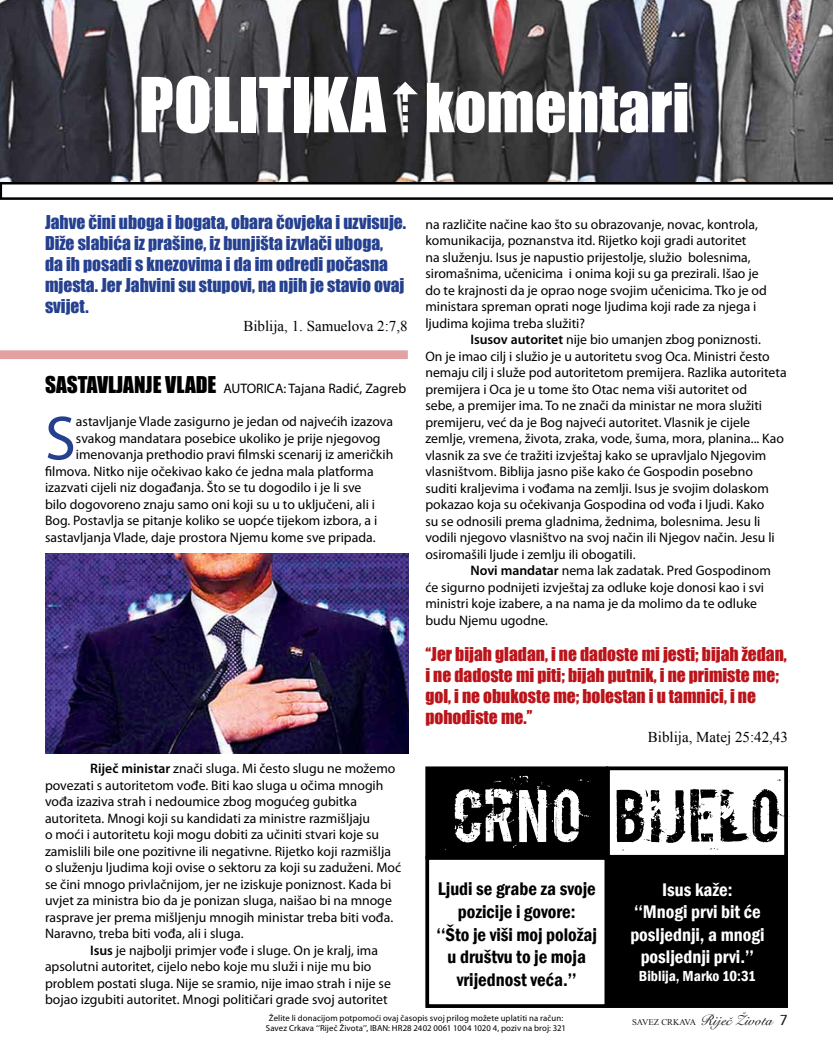
<style>
.page{position:relative;width:833px;height:1053px;background:#fff}
.page>*{position:absolute;margin:0;border:0;box-sizing:border-box;transform-origin:0 0}
.t1{font:62.75px "Myriad Pro";color:#25408f}
.t2{font:62.5px "Impact";color:#fff}
.t3{font:62.5px "Boycott";color:#000}
.t4{font:600 condensed 18.75px/22.5px "Franklin Gothic";color:#000;text-align:center}
.t5{font:600 condensed 18.75px/22.5px "Franklin Gothic";color:#fff;text-align:center}
.t6{font:17.5px/21px "Impact";color:#25408f}
.t7{font:17.5px/21px "Impact";color:#ba141a}
.t8{font:15px "Times New Roman";color:#000}
.t9{font:600 condensed 15px "Franklin Gothic";color:#fff}
.t10{font:13.75px/16.5px "Myriad Pro";color:#000}
.t11{font:8.75px/10.5px "Myriad Pro";letter-spacing:.01em;color:#000;text-align:center}
.t12{font:8.75px "Times New Roman";color:#000}
.s1{font-size:70px}
.s2{font-family:"Impact";font-size:21.25px}
.s3{font-weight:600}
.s4{color:#fff}
.s5{font-family:"Signet Roundhand ATT";font-style:italic;font-size:15px}
.s6{font-family:"Eras ITC";font-weight:500;font-size:15px}
</style>
<div class="page">
<img style="left:0;top:0;width:833px;height:182px">
<svg style="left:0;top:182px;width:833px;height:18px"></svg>
<div style="left:0;top:350px;width:408px;height:9px;background:#e3a1a4"></div>
<div style="left:608px;top:857px;width:178px;height:148px;background:#000"></div>
<div style="left:607px;top:855px;width:181px;height:152px;border:4px solid #000"></div>
<div style="left:427px;top:768px;width:179px;height:88px;background:#000"></div>
<div style="left:425px;top:766px;width:183px;height:92px;border:4px solid #000"></div>
<div style="left:606px;top:766px;width:182px;height:92px;border:4px solid #000"></div>
<div style="left:425px;top:856px;width:183px;height:151px;border:4px solid #000"></div>
<img style="left:45px;top:553px;width:363px;height:201px">
<svg style="left:392px;top:81px;width:26px;height:51px"></svg>
<h2 class="t2" style="left:139px;top:59px;width:552px"><span class="s1">POLITIKA</span> komentari</h2>
<p class="t6" style="left:45px;top:211px;width:362px">Jahve čini uboga i bogata, obara čovjeka i uzvisuje.<br>Diže slabića iz prašine, iz bunjišta izvlači uboga,<br>da ih posadi s knezovima i da im odredi počasna mjesta. Jer Jahvini su stupovi, na njih je stavio ovaj svijet.</p>
<p class="t8" style="left:243px;top:316px;width:166px">Biblija, 1. Samuelova 2:7,8</p>
<p class="t10" style="left:45px;top:380px;width:363px"><span class="s2">SASTAVLJANJE VLADE</span> AUTORICA: Tajana Radić, Zagreb</p>
<h1 class="t1" style="left:45px;top:399px;width:32px">S</h1>
<p class="t10" style="left:76px;top:413px;width:318px">astavljanje Vlade zasigurno je jedan od najvećih izazova</p>
<p class="t10" style="left:76px;top:430px;width:306px">svakog mandatara posebice ukoliko je prije njegovog</p>
<p class="t10" style="left:76px;top:446px;width:319px">imenovanja prethodio pravi filmski scenarij iz američkih</p>
<p class="t10" style="left:45px;top:463px;width:330px">filmova. Nitko nije očekivao kako će jedna mala platforma</p>
<p class="t10" style="left:45px;top:479px;width:318px">izazvati cijeli niz događanja. Što se tu dogodilo i je li sve</p>
<p class="t10" style="left:45px;top:496px;width:331px">bilo dogovoreno znaju samo oni koji su u to uključeni, ali i</p>
<p class="t10" style="left:45px;top:512px;width:334px">Bog. Postavlja se pitanje koliko se uopće tijekom izbora, a i</p>
<p class="t10" style="left:45px;top:529px;width:332px">sastavljanja Vlade, daje prostora Njemu kome sve pripada.</p>
<p class="t10" style="left:90px;top:760px;width:307px"><span class="s3">Riječ ministar</span> znači sluga. Mi često slugu ne možemo</p>
<p class="t10" style="left:45px;top:776px;width:340px">povezati s autoritetom vođe. Biti kao sluga u očima mnogih</p>
<p class="t10" style="left:45px;top:793px;width:313px">vođa izaziva strah i nedoumice zbog mogućeg gubitka</p>
<p class="t10" style="left:45px;top:809px;width:327px">autoriteta. Mnogi koji su kandidati za ministre razmišljaju</p>
<p class="t10" style="left:45px;top:826px;width:336px">o moći i autoritetu koji mogu dobiti za učiniti stvari koje su</p>
<p class="t10" style="left:45px;top:842px;width:347px">zamislili bile one pozitivne ili negativne. Rijetko koji razmišlja</p>
<p class="t10" style="left:45px;top:859px;width:358px">o služenju ljudima koji ovise o sektoru za koji su zaduženi. Moć</p>
<p class="t10" style="left:45px;top:875px;width:348px">se čini mnogo privlačnijom, jer ne iziskuje poniznost. Kada bi</p>
<p class="t10" style="left:45px;top:892px;width:348px">uvjet za ministra bio da je ponizan sluga, naišao bi na mnoge</p>
<p class="t10" style="left:45px;top:908px;width:350px">rasprave jer prema mišljenju mnogih ministar treba biti vođa.</p>
<p class="t10" style="left:45px;top:925px;width:200px">Naravno, treba biti vođa, ali i sluga.</p>
<p class="t10" style="left:90px;top:941px;width:289px"><span class="s3">Isus</span> je najbolji primjer vođe i sluge. On je kralj, ima</p>
<p class="t10" style="left:45px;top:958px;width:328px">apsolutni autoritet, cijelo nebo koje mu služi i nije mu bio</p>
<p class="t10" style="left:45px;top:974px;width:347px">problem postati sluga. Nije se sramio, nije imao strah i nije se</p>
<p class="t10" style="left:45px;top:991px;width:344px">bojao izgubiti autoritet. Mnogi političari grade svoj autoritet</p>
<p class="t10" style="left:425px;top:215px;width:343px">na različite načine kao što su obrazovanje, novac, kontrola, komunikacija, poznanstva itd. Rijetko koji gradi autoritet<br>na služenju. Isus je napustio prijestolje, služio bolesnima, siromašnima, učenicima i onima koji su ga prezirali. Išao je do te krajnosti da je oprao noge svojim učenicima. Tko je od ministara spreman oprati noge ljudima koji rade za njega i ljudima kojima treba služiti?</p>
<p class="t10" style="left:425px;top:331px;width:363px;text-indent:45px"><span class="s3">Isusov autoritet</span> nije bio umanjen zbog poniznosti.<br>On je imao cilj i služio je u autoritetu svog Oca. Ministri često nemaju cilj i služe pod autoritetom premijera. Razlika autoriteta premijera i Oca je u tome što Otac nema viši autoritet od<br>sebe, a premijer ima. To ne znači da ministar ne mora služiti premijeru, već da je Bog najveći autoritet. Vlasnik je cijele zemlje, vremena, života, zraka, vode, šuma, mora, planina... Kao vlasnik za sve će tražiti izvještaj kako se upravljalo Njegovim vlasništvom. Biblija jasno piše kako će Gospodin posebno suditi kraljevima i vođama na zemlji. Isus je svojim dolaskom pokazao koja su očekivanja Gospodina od vođa i ljudi. Kako<br>su se odnosili prema gladnima, žednima, bolesnima. Jesu li vodili njegovo vlasništvo na svoj način ili Njegov način. Jesu li osiromašili ljude i zemlju ili obogatili.</p>
<p class="t10" style="left:425px;top:562px;width:347px;text-indent:45px"><span class="s3">Novi mandatar</span> nema lak zadatak. Pred Gospodinom će sigurno podnijeti izvještaj za odluke koje donosi kao i svi ministri koje izabere, a na nama je da molimo da te odluke budu Njemu ugodne.</p>
<p class="t7" style="left:425px;top:643px;width:363px">‘‘Jer bijah gladan, i ne dadoste mi jesti; bijah žedan, i ne dadoste mi piti; bijah putnik, i ne primiste me; gol, i ne obukoste me; bolestan i u tamnici, i ne pohodiste me.’’</p>
<p class="t8" style="left:648px;top:726px;width:142px">Biblija, Matej 25:42,43</p>
<h2 class="t3" style="left:451px;top:771px;width:331px"><span class="s4">CRNO</span> bijelo</h2>
<h3 class="t4" style="left:436px;top:877px;width:162px">Ljudi se grabe za svoje pozicije i govore:<br>‘‘Što je viši moj položaj u društvu to je moja vrijednost veća.’’</h3>
<h3 class="t5" style="left:630px;top:877px;width:136px">Isus kaže:<br>‘‘Mnogi prvi bit će posljednji, a mnogi posljednji prvi.’’</h3>
<p class="t9" style="left:639px;top:966px;width:118px">Biblija, Marko 10:31</p>
<p class="t11" style="left:266px;top:1012px;width:301px">Želite li donacijom potpomoći ovaj časopis svoj prilog možete uplatiti na račun:<br>Savez Crkava ‘‘Riječ Života’’, IBAN: HR28 2402 0061 1004 1020 4, poziv na broj: 321</p>
<p class="t12" style="left:632px;top:1016px;width:157px">SAVEZ CRKAVA <span class="s5">Riječ Života</span> <span class="s6">7</span></p>
</div>
